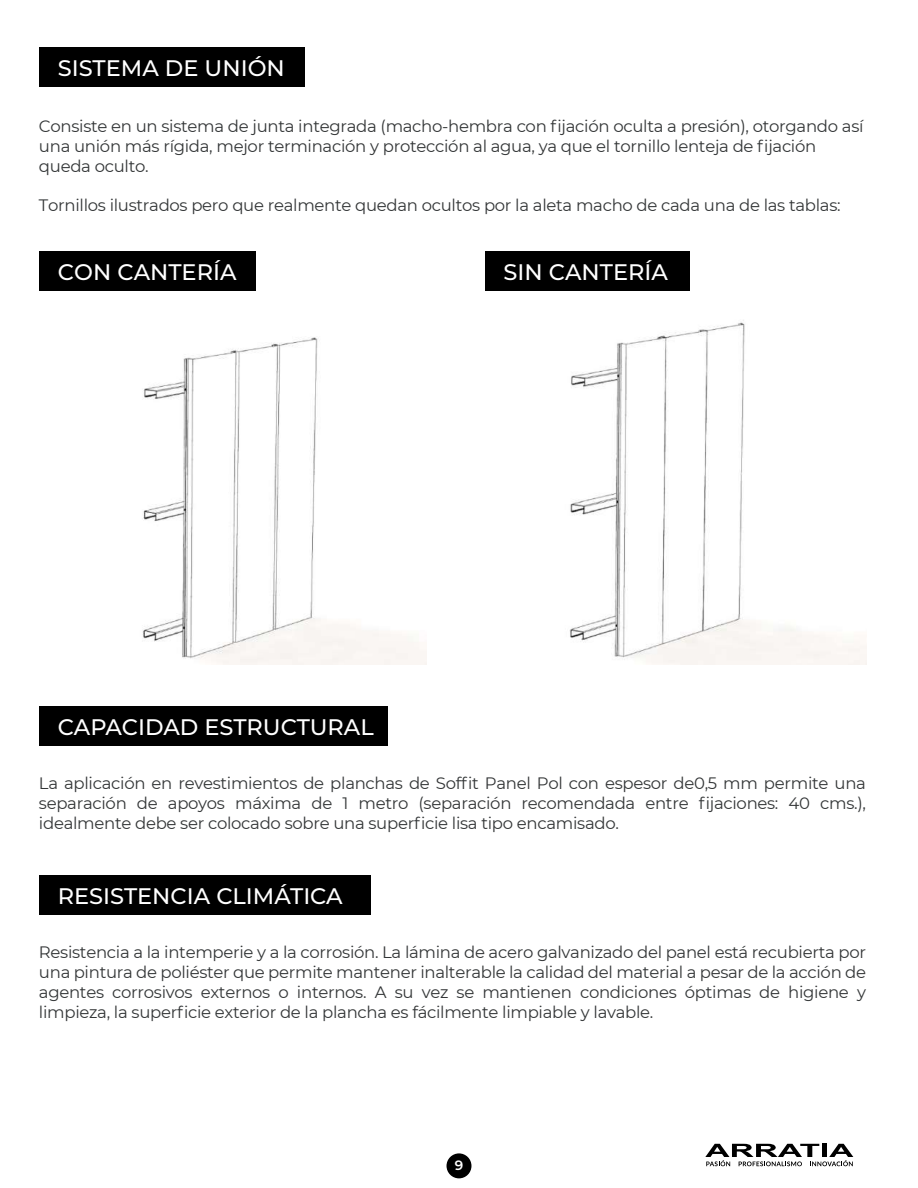
<style>
.page{position:relative;width:918px;height:1188px;background:#fff}
.page>*{position:absolute;margin:0;border:0;box-sizing:border-box;transform-origin:0 0}
.t1{font:500 22.5px "Montserrat";color:#fff}
.t2{font:16.5px/19.8px "Montserrat";letter-spacing:-.02em;color:#333637;text-align:justify}
.t3{font:600 13.5px "Montserrat";color:#fff}
</style>
<div class="page">
<div style="left:447px;top:1153px;width:24px;height:25px;background:#000;border-radius:50%"></div>
<svg style="left:705px;top:1144px;width:148px;height:22px"></svg>
<div style="left:39px;top:706px;width:349px;height:40px;background:#000"></div>
<img style="left:142px;top:337px;width:285px;height:328px">
<img style="left:569px;top:320px;width:297px;height:345px">
<div style="left:39px;top:251px;width:217px;height:40px;background:#000"></div>
<div style="left:485px;top:251px;width:205px;height:40px;background:#000"></div>
<div style="left:39px;top:875px;width:332px;height:39px;background:#000"></div>
<div style="left:39px;top:47px;width:266px;height:40px;background:#000"></div>
<h1 class="t1" style="left:58px;top:53px;width:228px">SISTEMA DE UNIÓN</h1>
<p class="t2" style="left:39px;top:116px;width:826px;text-align:left">Consiste en un sistema de junta integrada (macho-hembra con fijación oculta a presión), otorgando así una unión más rígida, mejor terminación y protección al agua, ya que el tornillo lenteja de fijación queda oculto.</p>
<p class="t2" style="left:39px;top:195px;width:803px">Tornillos ilustrados pero que realmente quedan ocultos por la aleta macho de cada una de las tablas:</p>
<h1 class="t1" style="left:58px;top:257px;width:180px">CON CANTERÍA</h1>
<h1 class="t1" style="left:504px;top:257px;width:166px">SIN CANTERÍA</h1>
<h1 class="t1" style="left:58px;top:712px;width:317px">CAPACIDAD ESTRUCTURAL</h1>
<p class="t2" style="left:39px;top:773px;width:829px">La aplicación en revestimientos de planchas de Soffit Panel Pol con espesor de0,5 mm permite una separación de apoyos máxima de 1 metro (separación recomendada entre fijaciones: 40 cms.), idealmente debe ser colocado sobre una superficie lisa tipo encamisado.</p>
<h1 class="t1" style="left:58px;top:880px;width:286px">RESISTENCIA CLIMÁTICA</h1>
<p class="t2" style="left:39px;top:942px;width:829px">Resistencia a la intemperie y a la corrosión. La lámina de acero galvanizado del panel está recubierta por una pintura de poliéster que permite mantener inalterable la calidad del material a pesar de la acción de agentes corrosivos externos o internos. A su vez se mantienen condiciones óptimas de higiene y limpieza, la superficie exterior de la plancha es fácilmente limpiable y lavable.</p>
<p class="t3" style="left:455px;top:1156px;width:10px">9</p>
</div>
